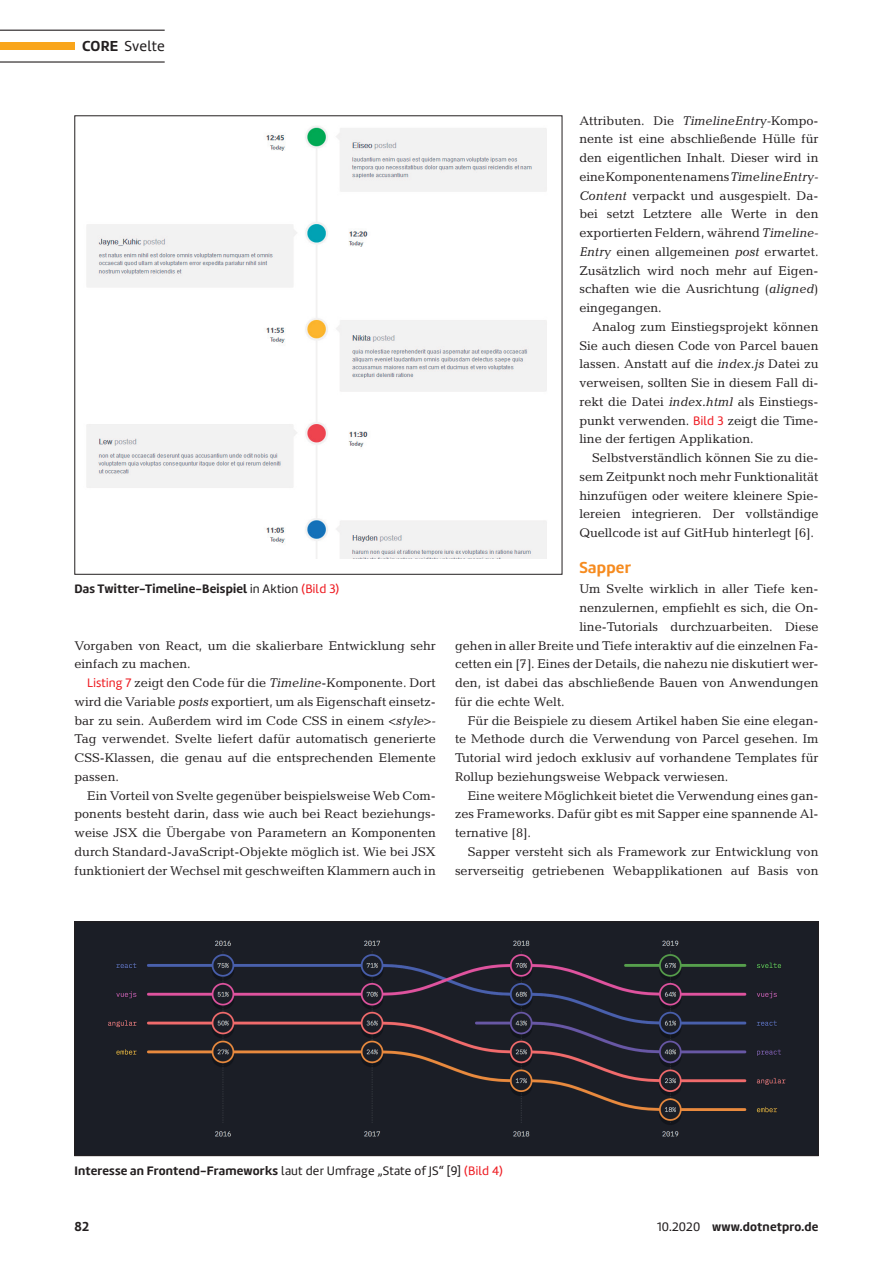
<style>
.page{position:relative;width:893px;height:1263px;background:#fff}
.page>*{position:absolute;margin:0;border:0;box-sizing:border-box;transform-origin:0 0}
.IR_00_fliesstext_hea{font:700 16.5px "Amelia";letter-spacing:.015em;color:#f68b1f}
.IR_40_seitenstrecke{font:15px "Amelia";letter-spacing:.01em;color:#231f20}
.IR_40_seitenstrecke-2{font:700 13.5px "Amelia";color:#231f20}
.t1{font:12.75px/18.8px "Candida Std";color:#231f20;text-align:justify}
.IR_40_seitenstrecke-3{font:700 12.75px "Amelia";letter-spacing:.015em;color:#231f20}
.s1{font-weight:700}
.s2{font-weight:400}
.s3{font-weight:400;color:#ee1d23}
.s4{font-family:"Amelia";color:#ee1d23}
.s5{font-style:italic}
</style>
<div class="page">
<hr style="left:0;top:30px;width:165px;height:1px;background:#231f20">
<hr style="left:0;top:61px;width:165px;height:2px;background:#231f20">
<div style="left:0;top:42px;width:74px;height:8px;background:#f9a51b"></div>
<img style="left:76px;top:924px;width:741px;height:230px">
<div style="left:74px;top:922px;width:745px;height:234px;border:1px solid #231f20"></div>
<img style="left:86px;top:126px;width:461px;height:432px">
<p class="IR_40_seitenstrecke" style="left:82px;top:37px;width:84px"><span class="s1">CORE</span> Svelte</p>
<p class="IR_40_seitenstrecke-3" style="left:74px;top:582px;width:266px">Das Twitter-Timeline-Beispiel <span class="s2">in Aktion</span> <span class="s3">(Bild 3)</span></p>
<p class="t1" style="left:74px;top:636px;width:363px">Vorgaben von React, um die skalierbare Entwicklung sehr einfach zu machen.</p>
<p class="t1" style="left:74px;top:673px;width:363px;text-indent:13px"><span class="s4">Listing 7</span> zeigt den Code für die <span class="s5">Timeline</span>-Komponente. Dort wird die Variable <span class="s5">posts</span> exportiert, um als Eigenschaft einsetz&shy;bar zu sein. Außerdem wird im Code CSS in einem &lt;<span class="s5">style&gt;- </span>Tag verwendet. Svelte liefert dafür automatisch generierte CSS-Klassen, die genau auf die entsprechenden Elemente passen.</p>
<p class="t1" style="left:74px;top:786px;width:363px;text-indent:13px">Ein Vorteil von Svelte gegenüber beispielsweise Web Com&shy;ponents besteht darin, dass wie auch bei React beziehungs&shy;weise JSX die Übergabe von Parametern an Komponenten durch Standard-JavaScript-Objekte möglich ist. Wie bei JSX funktioniert der Wechsel mit geschweiften Klammern auch in</p>
<p class="t1" style="left:579px;top:111px;width:241px">Attributen. Die <span class="s5">TimelineEntry-</span>Kompo&shy;nente ist eine abschließende Hülle für den eigentlichen Inhalt. Dieser wird in eine Komponente namens <span class="s5">TimelineEntry-Content</span> verpackt und ausgespielt. Da&shy;bei setzt Letztere alle Werte in den exportierten Feldern, während <span class="s5">Timeline-Entry</span> einen allgemeinen <span class="s5">post</span> erwartet.<br>Zusätzlich wird noch mehr auf Eigen&shy;schaften wie die Ausrichtung (<span class="s5">aligned</span>) eingegangen.</p>
<p class="t1" style="left:579px;top:317px;width:241px;text-indent:13px">Analog zum Einstiegsprojekt können Sie auch diesen Code von Parcel bauen lassen. Anstatt auf die <span class="s5">index.js</span> Datei zu verweisen, sollten Sie in diesem Fall di&shy;rekt die Datei <span class="s5">index.html</span> als Einstiegs&shy;punkt verwenden. <span class="s4">Bild 3</span> zeigt die Time&shy;line der fertigen Applikation.</p>
<p class="t1" style="left:579px;top:448px;width:241px;text-indent:13px">Selbstverständlich können Sie zu die&shy;sem Zeitpunkt noch mehr Funktionalität hinzufügen oder weitere kleinere Spie&shy;lereien integrieren. Der vollständige Quellcode ist auf GitHub hinterlegt [6].</p>
<p class="IR_00_fliesstext_hea" style="left:579px;top:558px;width:53px">Sapper</p>
<p class="t1" style="left:579px;top:580px;width:241px">Um Svelte wirklich in aller Tiefe ken-</p>
<p class="t1" style="left:579px;top:598px;width:241px">nenzulernen, empfiehlt es sich, die On-</p>
<p class="t1" style="left:579px;top:617px;width:241px">line-Tutorials durchzuarbeiten. Diese</p>
<p class="t1" style="left:455px;top:636px;width:365px">gehen in aller Breite und Tiefe interaktiv auf die einzelnen Fa-</p>
<p class="t1" style="left:455px;top:655px;width:365px">cetten ein [7]. Eines der Details, die nahezu nie diskutiert wer-</p>
<p class="t1" style="left:455px;top:673px;width:365px">den, ist dabei das abschließende Bauen von Anwendungen</p>
<p class="t1" style="left:455px;top:692px;width:111px">für die echte Welt.</p>
<p class="t1" style="left:455px;top:711px;width:365px;text-indent:13px">Für die Beispiele zu diesem Artikel haben Sie eine elegan&shy;te Methode durch die Verwendung von Parcel gesehen. Im Tutorial wird jedoch exklusiv auf vorhandene Templates für Rollup beziehungsweise Webpack verwiesen.</p>
<p class="t1" style="left:455px;top:786px;width:365px;text-indent:13px">Eine weitere Möglichkeit bietet die Verwendung eines gan&shy;zes Frameworks. Dafür gibt es mit Sapper eine spannende Al&shy;ternative [8].</p>
<p class="t1" style="left:455px;top:842px;width:365px;text-align:right">Sapper versteht sich als Framework zur Entwicklung von serverseitig getriebenen Webapplikationen auf Basis von</p>
<p class="IR_40_seitenstrecke-3" style="left:74px;top:1163px;width:430px">Interesse an Frontend-Frameworks <span class="s2">laut der Umfrage „State of JS“ [9]</span> <span class="s3">(Bild 4)</span></p>
<p class="IR_40_seitenstrecke-2" style="left:74px;top:1218px;width:16px">82</p>
<p class="IR_40_seitenstrecke-3" style="left:657px;top:1219px;width:163px"><span class="s2">10.2020</span> www.dotnetpro.de</p>
</div>
